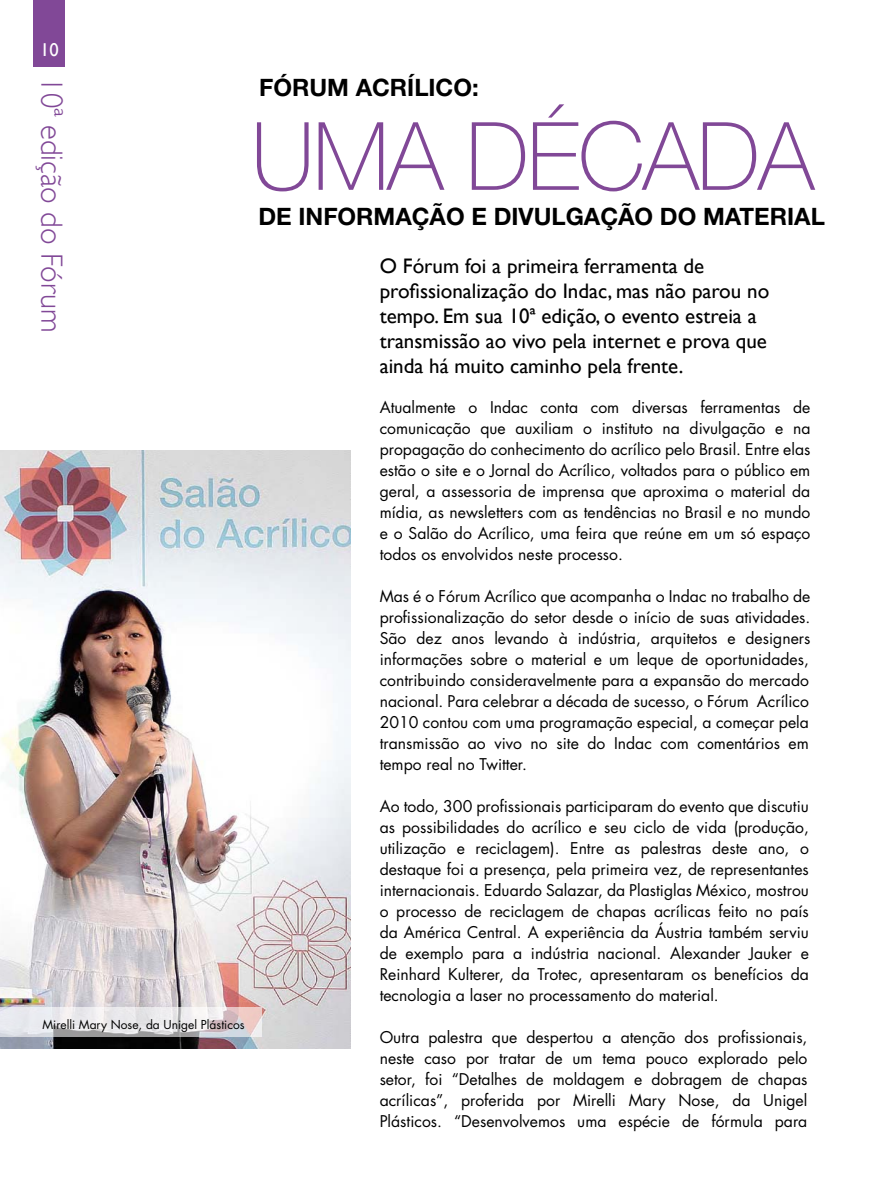
<style>
.page{position:relative;width:892px;height:1191px;background:#fff}
.page>*{position:absolute;margin:0;border:0;box-sizing:border-box;transform-origin:0 0}
.t1{font:100 94.5px "Helvetica Neue";letter-spacing:-.02em;color:#814897}
.t2{font:300 30.6px "Gill Sans";color:#814897}
.t3{font:700 24px "Helvetica Neue";color:#000}
.t4{font:21px/25.2px "Gill Sans";color:#000}
.t5{font:18.6px "Gill Sans";color:#fff}
.t6{font:15.75px/21px "Futura";color:#000;text-align:justify}
.t7{font:12px "Futura";color:#000}
</style>
<div class="page">
<div style="left:34px;top:0;width:31px;height:67px;background:#814897"></div>
<img style="left:0;top:451px;width:350px;height:597px">
<svg style="left:0;top:1007px;width:262px;height:30px;fill:#e9e8eb"></svg>
<p class="t5" style="left:40px;top:39px;width:20px">10</p>
<h2 class="t2" style="left:69px;top:77px;width:257px;rotate:90deg">10ª edição do Fórum</h2>
<p class="t7" style="left:42px;top:1016px;width:204px">Mirelli Mary Nose, da Unigel Plásticos</p>
<h3 class="t3" style="left:259px;top:73px;width:221px">FÓRUM ACRÍLICO:</h3>
<h1 class="t1" style="left:251px;top:102px;width:564px">UMA DÉCADA</h1>
<h3 class="t3" style="left:258px;top:201px;width:568px">DE INFO RMAÇÃO E DIVULGAÇÃO DO MATERIAL</h3>
<h3 class="t4" style="left:379px;top:253px;width:391px">O Fórum foi a primeira ferramenta de profissionalização do Indac, mas não parou no tempo. Em sua 10ª edição, o evento estreia a transmissão ao vivo pela internet e prova que ainda há muito caminho pela frente.</h3>
<p class="t6" style="left:379px;top:396px;width:432px">Atualmente o Indac conta com diversas ferramentas de comunicação que auxiliam o instituto na divulgação e na propagação do conhecimento do acrílico pelo Brasil. Entre elas estão o site e o Jornal do Acrílico, voltados para o público em geral, a assessoria de imprensa que aproxima o material da mídia, as newsletters com as tendências no Brasil e no mundo e o Salão do Acrílico, uma feira que reúne em um só espaço todos os envolvidos neste processo.</p>
<p class="t6" style="left:379px;top:585px;width:432px">Mas é o Fórum Acrílico que acompanha o Indac no trabalho de profissionalização do setor desde o início de suas atividades.<br>São dez anos levando à indústria, arquitetos e designers informações sobre o material e um leque de oportunidades, contribuindo consideravelmente para a expansão do mercado nacional. Para celebrar a década de sucesso, o Fórum Acrílico 2010 contou com uma programação especial, a começar pela transmissão ao vivo no site do Indac com comentários em tempo real no Twitter.</p>
<p class="t6" style="left:379px;top:795px;width:431px">Ao todo, 300 profissionais participaram do evento que discutiu as possibilidades do acrílico e seu ciclo de vida (produção, utilização e reciclagem). Entre as palestras deste ano, o destaque foi a presença, pela primeira vez, de representantes internacionais. Eduardo Salazar, da Plastiglas México, mostrou o processo de reciclagem de chapas acrílicas feito no país da América Central. A experiência da Áustria também serviu de exemplo para a indústria nacional. Alexander Jauker e Reinhard Kulterer, da Trotec, apresentaram os benefícios da tecnologia a laser no processamento do material.</p>
<p class="t6" style="left:379px;top:1026px;width:429px">Outra palestra que despertou a atenção dos profissionais, neste caso por tratar de um tema pouco explorado pelo setor, foi “Detalhes de moldagem e dobragem de chapas acrílicas”, proferida por Mirelli Mary Nose, da Unigel Plásticos. “Desenvolvemos uma espécie de fórmula para</p>
</div>
